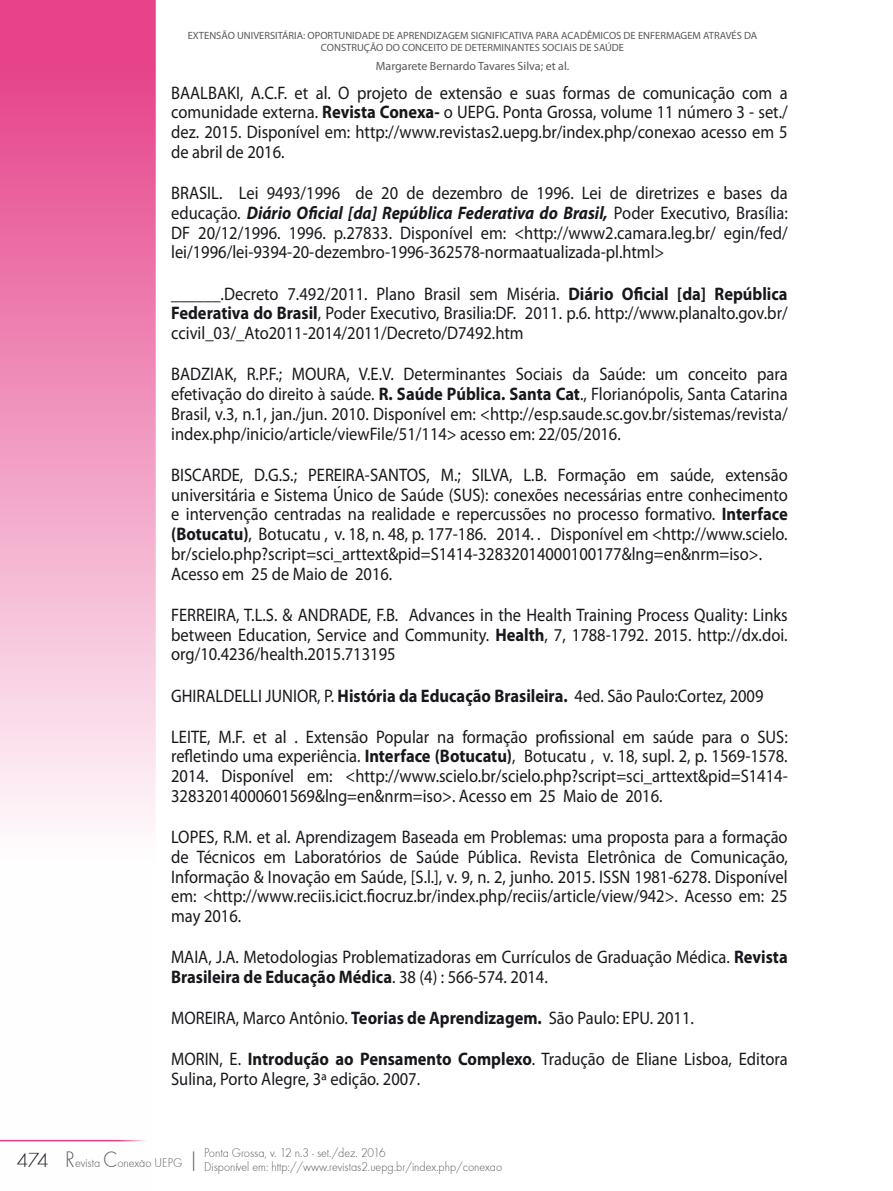
<style>
.page{position:relative;width:893px;height:1191px;background:#fff}
.page>*{position:absolute;margin:0;border:0;box-sizing:border-box;transform-origin:0 0}
.t1{font:18.15px/19.8px "Myriad Pro";color:#1a171c;text-align:justify;scale:.91 1}
.t2{font:13.2px/14.4px "Futura TEE Ligh";color:#58585a;scale:.91 1}
.t3{font:12px "Myriad Pro";color:#58585a}
.t4{font:10.5px/12.6px "Myriad Pro";color:#58585a;text-align:center}
.s1{font-weight:700}
.s2{font-weight:700;font-style:italic}
.s3{font-size:23.1px}
.s4{font-size:21px;color:#1a171c}
</style>
<div class="page">
<svg style="left:0;top:0;width:156px;height:1142px"></svg>
<hr style="left:0;top:1139px;width:150px;height:2px;background:#e6438b">
<p class="t4" style="left:188px;top:29px;width:571px">EXTENSÃO UNIVERSITÁRIA: OPORTUNIDADE DE APRENDIZAGEM SIGNIFICATIVA PARA ACADÊMICOS DE ENFERMAGEM ATRAVÉS DA<br>CONSTRUÇÃO DO CONCEITO DE DETERMINANTES SOCIAIS DE SAÚDE</p>
<p class="t3" style="left:376px;top:59px;width:195px">Margarete Bernardo Tavares Silva; et al.</p>
<p class="t1" style="left:171px;top:82px;width:679px">BAALBAKI, A.C.F. et al. O projeto de extensão e suas formas de comunicação com a comunidade externa. <span class="s1">Revista Conexa-</span> o UEPG. Ponta Grossa, volume 11 número 3 - set./ dez. 2015. Disponível em: http://www.revistas2.uepg.br/index.php/conexao acesso em 5 de abril de 2016.</p>
<p class="t1" style="left:171px;top:183px;width:679px">BRASIL. Lei 9493/1996 de 20 de dezembro de 1996. Lei de diretrizes e bases da educação. <span class="s2">Diário Oficial [da] República Federativa do Brasil,</span> Poder Executivo, Brasília:<br>DF 20/12/1996. 1996. p.27833. Disponível em: &lt;http://www2.camara.leg.br/ egin/fed/ lei/1996/lei-9394-20-dezembro-1996-362578-normaatualizada-pl.html&gt;</p>
<p class="t1" style="left:171px;top:283px;width:679px">______.Decreto 7.492/2011. Plano Brasil sem Miséria. <span class="s1">Diário Oficial [da] República Federativa do Brasil</span>, Poder Executivo, Brasilia:DF. 2011. p.6. http://www.planalto.gov.br/ ccivil_03/_Ato2011-2014/2011/Decreto/D7492.htm</p>
<p class="t1" style="left:171px;top:364px;width:679px">BADZIAK, R.P.F.; MOURA, V.E.V. Determinantes Sociais da Saúde: um conceito para efetivação do direito à saúde. <span class="s1">R. Saúde Pública. Santa Cat</span>., Florianópolis, Santa Catarina Brasil, v.3, n.1, jan./jun. 2010. Disponível em: &lt;http://esp.saude.sc.gov.br/sistemas/revista/ index.php/inicio/article/viewFile/51/114&gt; acesso em: 22/05/2016.</p>
<p class="t1" style="left:171px;top:464px;width:679px;text-align:left">BISCARDE, D.G.S.; PEREIRA-SANTOS, M.; SILVA, L.B. Formação em saúde, extensão universitária e Sistema Único de Saúde (SUS): conexões necessárias entre conhecimento e intervenção centradas na realidade e repercussões no processo formativo. <span class="s1">Interface (Botucatu)</span>, Botucatu , v. 18, n. 48, p. 177-186. 2014. . Disponível em &lt;http://www.scielo. br/scielo.php?script=sci_arttext&amp;pid=S1414-32832014000100177&amp;lng=en&amp;nrm=iso&gt;.<br>Acesso em 25 de Maio de 2016.</p>
<p class="t1" style="left:171px;top:604px;width:679px">FERREIRA, T.L.S. &amp; ANDRADE, F.B. Advances in the Health Training Process Quality: Links between Education, Service and Community. <span class="s1">Health</span>, 7, 1788-1792. 2015. http://dx.doi. org/10.4236/health.2015.713195</p>
<p class="t1" style="left:171px;top:685px;width:652px">GHIRALDELLI JUNIOR, P. <span class="s1">História da Educação Brasileira.</span> 4ed. São Paulo:Cortez, 2009</p>
<p class="t1" style="left:171px;top:726px;width:679px">LEITE, M.F. et al . Extensão Popular na formação profissional em saúde para o SUS: refletindo uma experiência. <span class="s1">Interface (Botucatu)</span>, Botucatu , v. 18, supl. 2, p. 1569-1578.<br>2014. Disponível em: &lt;http://www.scielo.br/scielo.php?script=sci_arttext&amp;pid=S1414- 32832014000601569&amp;lng=en&amp;nrm=iso&gt;. Acesso em 25 Maio de 2016.</p>
<p class="t1" style="left:171px;top:826px;width:679px">LOPES, R.M. et al. Aprendizagem Baseada em Problemas: uma proposta para a formação de Técnicos em Laboratórios de Saúde Pública. Revista Eletrônica de Comunicação, Informação &amp; Inovação em Saúde, [S.l.], v. 9, n. 2, junho. 2015. ISSN 1981-6278. Disponível em: &lt;http://www.reciis.icict.fiocruz.br/index.php/reciis/article/view/942&gt;. Acesso em: 25 may 2016.</p>
<p class="t1" style="left:171px;top:947px;width:679px">MAIA, J.A. Metodologias Problematizadoras em Currículos de Graduação Médica. <span class="s1">Revista<br>Brasileira de Educação Médica</span>. 38 (4) : 566-574. 2014.</p>
<p class="t1" style="left:171px;top:1008px;width:576px">MOREIRA, Marco Antônio. <span class="s1">Teorias de Aprendizagem.</span> São Paulo: EPU. 2011.</p>
<p class="t1" style="left:171px;top:1049px;width:679px">MORIN, E. <span class="s1">Introdução ao Pensamento Complexo</span>. Tradução de Eliane Lisboa, Editora<br>Sulina, Porto Alegre, 3ª edição. 2007.</p>
<p class="t2" style="left:204px;top:1145px;width:329px;text-indent:-63px">- <span class="s3">|</span> Ponta Grossa, v. 12 n.3 - set./dez. 2016<br>Disponível em: http://www.revistas2.uepg.br/index.php/conexao</p>
<p class="t2" style="left:17px;top:1155px;width:183px"><span class="s4">474</span> <span class="s3">R</span>evista <span class="s3">C</span>onexao UEPG</p>
</div>
